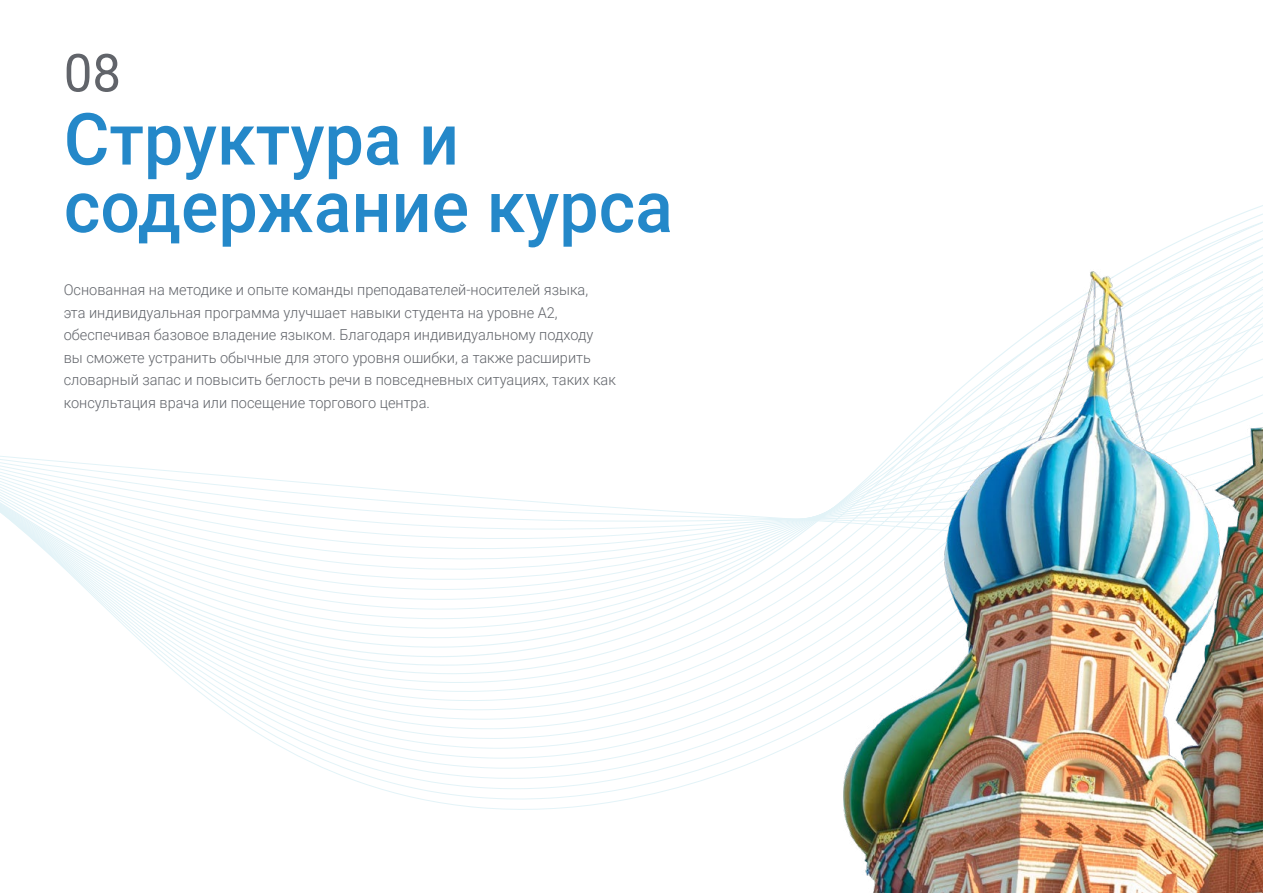
<style>
.page{position:relative;width:1263px;height:893px;background:#fff}
.page>*{position:absolute;margin:0;border:0;box-sizing:border-box;transform-origin:0 0}
.t1{font:500 72px/67.5px "Roboto";color:#2488c9}
.t2{font:52.5px "Roboto";color:#61646a}
.t3{font:300 15px/22.5px "Roboto";color:#61646a}
</style>
<div class="page">
<svg style="left:0;top:456px;width:785px;height:354px"></svg>
<img style="left:785px;top:205px;width:478px;height:688px">
<h2 class="t2" style="left:64px;top:36px;width:59px">08</h2>
<h1 class="t1" style="left:64px;top:103px;width:611px">Структура и содержание курса</h1>
<p class="t3" style="left:64px;top:278px;width:554px">Основанная на методике и опыте команды преподавателей-носителей языка,<br>эта индивидуальная программа улучшает навыки студента на уровне A2, обеспечивая базовое владение языком. Благодаря индивидуальному подходу вы сможете устранить обычные для этого уровня ошибки, а также расширить словарный запас и повысить беглость речи в повседневных ситуациях, таких как консультация врача или посещение торгового центра.</p>
</div>
